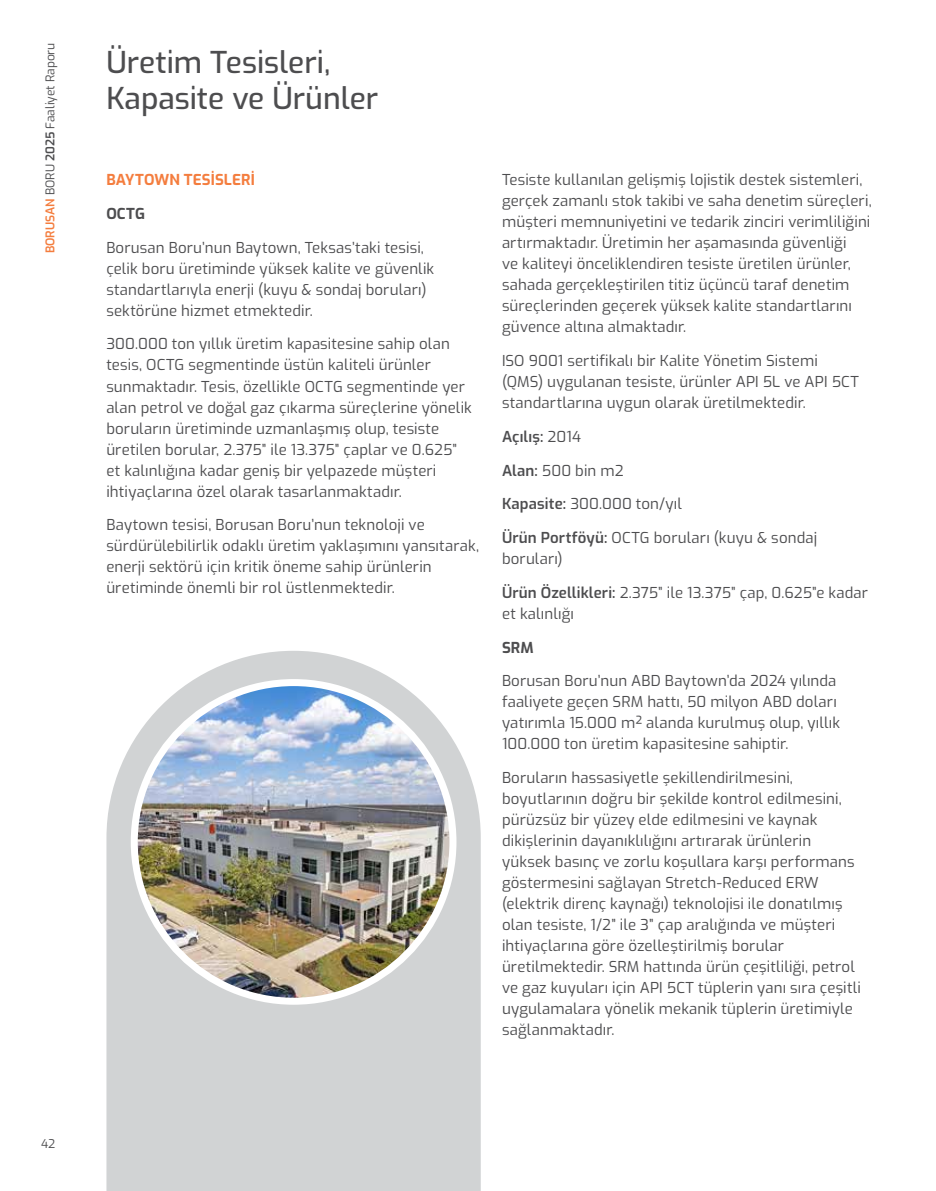
<style>
.page{position:relative;width:936px;height:1191px;background:#fff}
.page>*{position:absolute;margin:0;border:0;box-sizing:border-box;transform-origin:0 0}
.t1{font:500 30px/36px "Exo";color:#4d4d4f}
.t2{font:15px/21px "Exo";letter-spacing:.01em;color:#4d4d4f}
.t3{font:700 15px "Exo";letter-spacing:.005em;color:#f47d3e}
.t4{font:600 15px "Exo";letter-spacing:.01em;color:#4d4d4f}
.t5{font:700 15px "Exo";letter-spacing:.01em;color:#4d4d4f}
.t6{font:12px "Exo";color:#4d4d4f}
.s1{font-weight:600;color:#f47d3e}
.s2{font-weight:600}
.s3{font-weight:400}
</style>
<div class="page">
<svg style="left:106px;top:651px;width:374px;height:540px;background:#d7d9da"></svg>
<img style="left:134px;top:682px;width:319px;height:319px;border-radius:159px">
<div style="left:131px;top:679px;width:325px;height:325px;border:7px solid #fff;border-radius:50%"></div>
<p class="t6" style="left:41px;top:253px;width:212px;rotate:-90deg"><span class="s1">BORUSAN</span> BORU <span class="s2">2025</span> Faaliyet Raporu</p>
<p class="t6" style="left:41px;top:1135px;width:16px">42</p>
<h1 class="t1" style="left:106px;top:42px;width:273px">Üretim Tesisleri,<br>Kapasite ve Ürünler</h1>
<p class="t3" style="left:106px;top:168px;width:150px">BAYTOWN TESİSLERİ</p>
<p class="t5" style="left:106px;top:202px;width:40px">OCTG</p>
<p class="t2" style="left:106px;top:236px;width:329px">Borusan Boru’nun Baytown, Teksas’taki tesisi, çelik boru üretiminde yüksek kalite ve güvenlik standartlarıyla enerji (kuyu &amp; sondaj boruları) sektörüne hizmet etmektedir.</p>
<p class="t2" style="left:106px;top:333px;width:367px">300.000 ton yıllık üretim kapasitesine sahip olan tesis, OCTG segmentinde üstün kaliteli ürünler sunmaktadır. Tesis, özellikle OCTG segmentinde yer alan petrol ve doğal gaz çıkarma süreçlerine yönelik boruların üretiminde uzmanlaşmış olup, tesiste üretilen borular, 2.375” ile 13.375” çaplar ve 0.625” et kalınlığına kadar geniş bir yelpazede müşteri ihtiyaçlarına özel olarak tasarlanmaktadır.</p>
<p class="t2" style="left:106px;top:513px;width:374px">Baytown tesisi, Borusan Boru’nun teknoloji ve sürdürülebilirlik odaklı üretim yaklaşımını yansıtarak, enerji sektörü için kritik öneme sahip ürünlerin üretiminde önemli bir rol üstlenmektedir.</p>
<p class="t2" style="left:502px;top:168px;width:371px">Tesiste kullanılan gelişmiş lojistik destek sistemleri, gerçek zamanlı stok takibi ve saha denetim süreçleri, müşteri memnuniyetini ve tedarik zinciri verimliliğini artırmaktadır. Üretimin her aşamasında güvenliği<br>ve kaliteyi önceliklendiren tesiste üretilen ürünler, sahada gerçekleştirilen titiz üçüncü taraf denetim süreçlerinden geçerek yüksek kalite standartlarını güvence altına almaktadır.</p>
<p class="t2" style="left:502px;top:349px;width:358px">ISO 9001 sertifikalı bir Kalite Yönetim Sistemi (QMS) uygulanan tesiste, ürünler API 5L ve API 5CT standartlarına uygun olarak üretilmektedir.</p>
<p class="t4" style="left:502px;top:425px;width:80px">Açılış: <span class="s3">2014</span></p>
<p class="t2" style="left:502px;top:459px;width:123px"><span class="s2">Alan:</span> 500 bin m2</p>
<p class="t2" style="left:502px;top:492px;width:181px"><span class="s2">Kapasite:</span> 300.000 ton/yıl</p>
<p class="t2" style="left:502px;top:526px;width:317px"><span class="s2">Ürün Portföyü:</span> OCTG boruları (kuyu &amp; sondaj boruları)</p>
<p class="t2" style="left:502px;top:581px;width:367px"><span class="s2">Ürün Özellikleri:</span> 2.375” ile 13.375” çap, 0.625”e kadar et kalınlığı</p>
<p class="t5" style="left:502px;top:636px;width:33px">SRM</p>
<p class="t2" style="left:502px;top:669px;width:339px">Borusan Boru’nun ABD Baytown’da 2024 yılında faaliyete geçen SRM hattı, 50 milyon ABD doları yatırımla 15.000 m² alanda kurulmuş olup, yıllık 100.000 ton üretim kapasitesine sahiptir.</p>
<p class="t2" style="left:502px;top:766px;width:360px">Boruların hassasiyetle şekillendirilmesini, boyutlarının doğru bir şekilde kontrol edilmesini, pürüzsüz bir yüzey elde edilmesini ve kaynak dikişlerinin dayanıklılığını artırarak ürünlerin yüksek basınç ve zorlu koşullara karşı performans göstermesini sağlayan Stretch-Reduced ERW (elektrik direnç kaynağı) teknolojisi ile donatılmış olan tesiste, 1/2” ile 3” çap aralığında ve müşteri ihtiyaçlarına göre özelleştirilmiş borular üretilmektedir. SRM hattında ürün çeşitliliği, petrol ve gaz kuyuları için API 5CT tüplerin yanı sıra çeşitli uygulamalara yönelik mekanik tüplerin üretimiyle sağlanmaktadır.</p>
</div>
